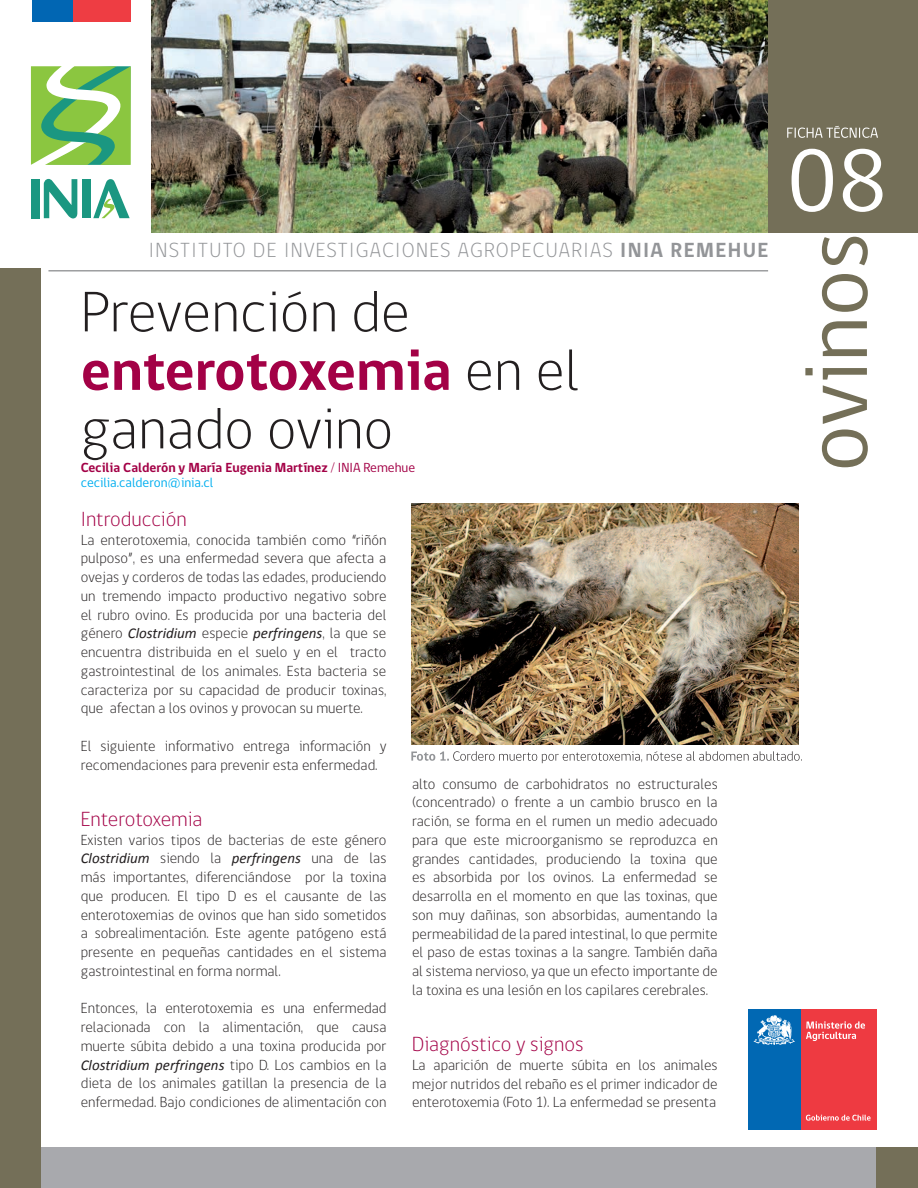
<style>
.page{position:relative;width:918px;height:1188px;background:#fff}
.page>*{position:absolute;margin:0;border:0;box-sizing:border-box;transform-origin:0 0}
.t1{font:90.3px "gob CL";color:#fff;scale:1.04 1}
.t2{font:90.15px "gob CL";color:#746f58}
.t3{font:300 58.5px/58.5px "gob CL";color:#231f20}
.t4{font:300 21px "gob CL";letter-spacing:.065em;color:#939598}
.t5{font:300 21px "gob CL";color:#a30146}
.t6{font:300 15px/18.8px "gob CL";color:#231f20;text-align:justify}
.t7{font:italic 15px "Calibri";color:#231f20}
.t8{font:700 13.5px/15px "gob CL";color:#a30146}
.s1{font-weight:700}
.s2{font-weight:700;color:#a30146}
.s3{font-weight:400}
.s4{font-weight:400;color:#00aeef}
.s5{font-family:"gob CL";font-weight:300;font-style:normal}
</style>
<div class="page">
<div style="left:768px;top:0;width:150px;height:233px;background:#746f58"></div>
<div style="left:876px;top:1148px;width:42px;height:40px;background:#746f58"></div>
<div style="left:0;top:1148px;width:876px;height:40px;background:#a8a9ad"></div>
<div style="left:0;top:268px;width:41px;height:920px;background:#746f58"></div>
<div style="left:748px;top:1009px;width:53px;height:121px;background:#0168b3"></div>
<div style="left:801px;top:1009px;width:76px;height:121px;background:#ee3a41"></div>
<svg style="left:754px;top:1015px;width:41px;height:30px"></svg>
<svg style="left:806px;top:1021px;width:59px;height:20px"></svg>
<svg style="left:806px;top:1115px;width:65px;height:6px"></svg>
<img style="left:151px;top:0;width:617px;height:233px">
<svg style="left:44px;top:179px;width:33px;height:39px"></svg>
<div style="left:31px;top:179px;width:9px;height:39px;background:#1b9781"></div>
<div style="left:82px;top:179px;width:9px;height:39px;background:#1b9781"></div>
<svg style="left:93px;top:179px;width:37px;height:39px"></svg>
<svg style="left:31px;top:66px;width:100px;height:99px"></svg>
<div style="left:72px;top:0;width:59px;height:21px;background:#ee3d43"></div>
<div style="left:32px;top:0;width:40px;height:21px;background:#0166b3"></div>
<hr style="left:48px;top:270px;width:720px;height:1px;background:#6c6d70">
<svg style="left:787px;top:126px;width:91px;height:12px"></svg>
<img style="left:411px;top:504px;width:388px;height:240px">
<svg style="left:411px;top:751px;width:391px;height:12px"></svg>
<h3 class="t4" style="left:149px;top:236px;width:621px">INSTITUTO DE INVESTIGACIONES AGROPECUARIAS <span class="s1">INIA REMEHUE</span></h3>
<h3 class="t3" style="left:81px;top:284px;width:500px">Prevención de <span class="s2">enterotoxemia</span> en el ganado ovino</h3>
<p class="t8" style="left:81px;top:461px;width:336px">Cecilia Calderón y María Eugenia Martínez <span class="s3">/ INIA Remehue </span><span class="s4">cecilia.calderon@inia.cl</span></p>
<h3 class="t5" style="left:81px;top:504px;width:107px">Introducción</h3>
<p class="t6" style="left:81px;top:531px;width:307px">La enterotoxemia, conocida también como “riñón pulposo”, es una enfermedad severa que afecta a ovejas y corderos de todas las edades, produciendo un tremendo impacto productivo negativo sobre el rubro ovino. Es producida por una bacteria del</p>
<p class="t7" style="left:81px;top:623px;width:307px"><span class="s5">género</span> Clostridium <span class="s5">especie</span> perfringens<span class="s5">, la que se</span></p>
<p class="t6" style="left:81px;top:643px;width:307px">encuentra distribuida en el suelo y en el tracto gastrointestinal de los animales. Esta bacteria se caracteriza por su capacidad de producir toxinas, que afectan a los ovinos y provocan su muerte.</p>
<p class="t6" style="left:81px;top:737px;width:307px">El siguiente informativo entrega información y recomendaciones para prevenir esta enfermedad.</p>
<h3 class="t5" style="left:81px;top:804px;width:123px">Enterotoxemia</h3>
<p class="t6" style="left:81px;top:831px;width:307px">Existen varios tipos de bacterias de este género</p>
<p class="t7" style="left:81px;top:848px;width:307px">Clostridium <span class="s5">siendo la</span> perfringens <span class="s5">una de las</span></p>
<p class="t6" style="left:81px;top:868px;width:307px">más importantes, diferenciándose por la toxina que producen. El tipo D es el causante de las enterotoxemias de ovinos que han sido sometidos a sobrealimentación. Este agente patógeno está presente en pequeñas cantidades en el sistema gastrointestinal en forma normal.</p>
<p class="t6" style="left:81px;top:999px;width:307px">Entonces, la enterotoxemia es una enfermedad relacionada con la alimentación, que causa muerte súbita debido a una toxina producida por</p>
<p class="t7" style="left:81px;top:1054px;width:307px">Clostridium perfringens <span class="s5">tipo D. Los cambios en la</span></p>
<p class="t6" style="left:81px;top:1074px;width:307px">dieta de los animales gatillan la presencia de la enfermedad. Bajo condiciones de alimentación con</p>
<p class="t6" style="left:412px;top:775px;width:307px">alto consumo de carbohidratos no estructurales (concentrado) o frente a un cambio brusco en la ración, se forma en el rumen un medio adecuado para que este microorganismo se reproduzca en grandes cantidades, produciendo la toxina que es absorbida por los ovinos. La enfermedad se desarrolla en el momento en que las toxinas, que son muy dañinas, son absorbidas, aumentando la permeabilidad de la pared intestinal, lo que permite el paso de estas toxinas a la sangre. También daña al sistema nervioso, ya que un efecto importante de la toxina es una lesión en los capilares cerebrales.</p>
<h3 class="t5" style="left:412px;top:1030px;width:173px">Diagnóstico y signos</h3>
<p class="t6" style="left:412px;top:1056px;width:307px">La aparición de muerte súbita en los animales mejor nutridos del rebaño es el primer indicador de enterotoxemia (Foto 1). La enfermedad se presenta</p>
<h1 class="t1" style="left:787px;top:119px;width:98px">08</h1>
<h2 class="t2" style="left:775px;top:472px;width:241px;rotate:-90deg">ovinos</h2>
</div>
